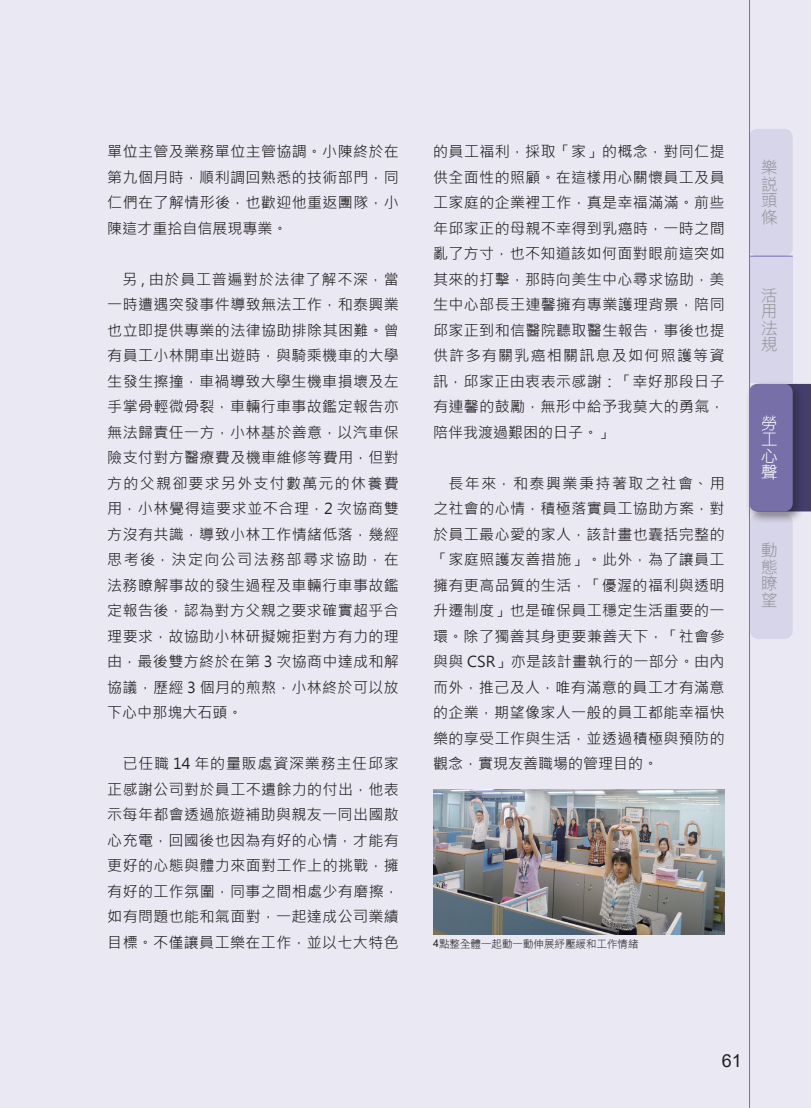
<style>
.page{position:relative;width:811px;height:1108px;background:#fff}
.page>*{position:absolute;margin:0;border:0;box-sizing:border-box;transform-origin:0 0}
.t1{font:18px "Arial";color:#231f20}
.t2{font:16.5px/16.5px "DF Hei Lt HK BF";color:#939598;text-align:justify}
.t3{font:16.5px/16.5px "DF Hei Lt HK BF";color:#fff;text-align:justify}
.t4{font:15px/25.5px "Microsoft Jheng Hei";letter-spacing:.025em;color:#231f20;text-align:justify}
.t5{font:10.5px "DF Hei Lt HK BF";color:#231f20}
.s1{font-family:"Arial"}
</style>
<div class="page">
<div style="left:0;top:0;width:810px;height:1108px;background:#e9e8f3"></div>
<div style="left:750px;top:256px;width:42px;height:127px;background:#d7d5e9"></div>
<div style="left:750px;top:514px;width:42px;height:125px;background:#d7d5e9;border-radius:9px"></div>
<div style="left:749px;top:129px;width:43px;height:127px;background:#d7d5e9;border-radius:9px"></div>
<svg style="left:805px;top:384px;width:5px;height:127px"></svg>
<div style="left:744px;top:380px;width:61px;height:144px;background:#231f20;opacity:.5"></div>
<div style="left:749px;top:384px;width:43px;height:127px;background:#776fa8;border-radius:9px"></div>
<hr style="left:749px;top:256px;width:43px;height:1px;background:#756fb3">
<hr style="left:749px;top:0;width:1px;height:1108px;background:#756fb3">
<img style="left:433px;top:790px;width:291px;height:144px">
<p class="t4" style="left:107px;top:139px;width:293px">單位主管及業務單位主管協調。小陳終於在第九個月時，順利調回熟悉的技術部門，同仁們在了解情形後，也歡迎他重返團隊，小陳這才重拾自信展現專業。</p>
<p class="t4" style="left:107px;top:266px;width:293px;text-indent:15px">另 , 由於員工普遍對於法律了解不深，當一時遭遇突發事件導致無法工作，和泰興業也立即提供專業的法律協助排除其困難。曾有員工小林開車出遊時，與騎乘機車的大學生發生擦撞，車禍導致大學生機車損壞及左手掌骨輕微骨裂，車輛行車事故鑑定報告亦無法歸責任一方，小林基於善意，以汽車保險支付對方醫療費及機車維修等費用，但對方的父親卻要求另外支付數萬元的休養費用，小林覺得這要求並不合理，2 次協商雙方沒有共識，導致小林工作情緒低落，幾經思考後，決定向公司法務部尋求協助，在法務瞭解事故的發生過程及車輛行車事故鑑定報告後，認為對方父親之要求確實超乎合理要求，故協助小林研擬婉拒對方有力的理由，最後雙方終於在第 3 次協商中達成和解協議，歷經 3 個月的煎熬，小林終於可以放下心中那塊大石頭。</p>
<p class="t4" style="left:107px;top:751px;width:293px;text-indent:15px">已任職 14 年的量販處資深業務主任邱家正感謝公司對於員工不遺餘力的付出，他表示每年都會透過旅遊補助與親友一同出國散心充電，回國後也因為有好的心情，才能有更好的心態與體力來面對工作上的挑戰，擁有好的工作氛圍，同事之間相處少有磨擦，如有問題也能和氣面對，一起達成公司業績目標。不僅讓員工樂在工作，並以七大特色</p>
<p class="t4" style="left:433px;top:139px;width:293px">的員工福利，採取「家」的概念，對同仁提供全面性的照顧。在這樣用心關懷員工及員工家庭的企業裡工作，真是幸福滿滿。前些年邱家正的母親不幸得到乳癌時，一時之間亂了方寸，也不知道該如何面對眼前這突如其來的打擊，那時向美生中心尋求協助，美生中心部長王連馨擁有專業護理背景，陪同邱家正到和信醫院聽取醫生報告，事後也提供許多有關乳癌相關訊息及如何照護等資訊，邱家正由衷表示感謝：「幸好那段日子有連馨的鼓勵，無形中給予我莫大的勇氣，陪伴我渡過艱困的日子。」</p>
<p class="t4" style="left:433px;top:470px;width:293px;text-indent:15px">長年來，和泰興業秉持著取之社會、用之社會的心情，積極落實員工協助方案，對於員工最心愛的家人，該計畫也囊括完整的「家庭照護友善措施」。此外，為了讓員工擁有更高品質的生活，「優渥的福利與透明升遷制度」也是確保員工穩定生活重要的一環。除了獨善其身更要兼善天下，「社會參與與 CSR」亦是該計畫執行的一部分。由內而外，推己及人，唯有滿意的員工才有滿意的企業，期望像家人一般的員工都能幸福快樂的享受工作與生活，並透過積極與預防的觀念，實現友善職場的管理目的。</p>
<p class="t5" style="left:433px;top:938px;width:207px"><span class="s1">4</span>點整全體一起動一動伸展紓壓緩和工作情緒</p>
<p class="t2" style="left:761px;top:159px;width:18px">樂說頭條</p>
<p class="t2" style="left:761px;top:287px;width:17px">活用法規</p>
<p class="t3" style="left:761px;top:414px;width:17px">勞工心聲</p>
<p class="t2" style="left:761px;top:542px;width:18px">動態瞭望</p>
<p class="t1" style="left:721px;top:1048px;width:22px">61</p>
</div>
